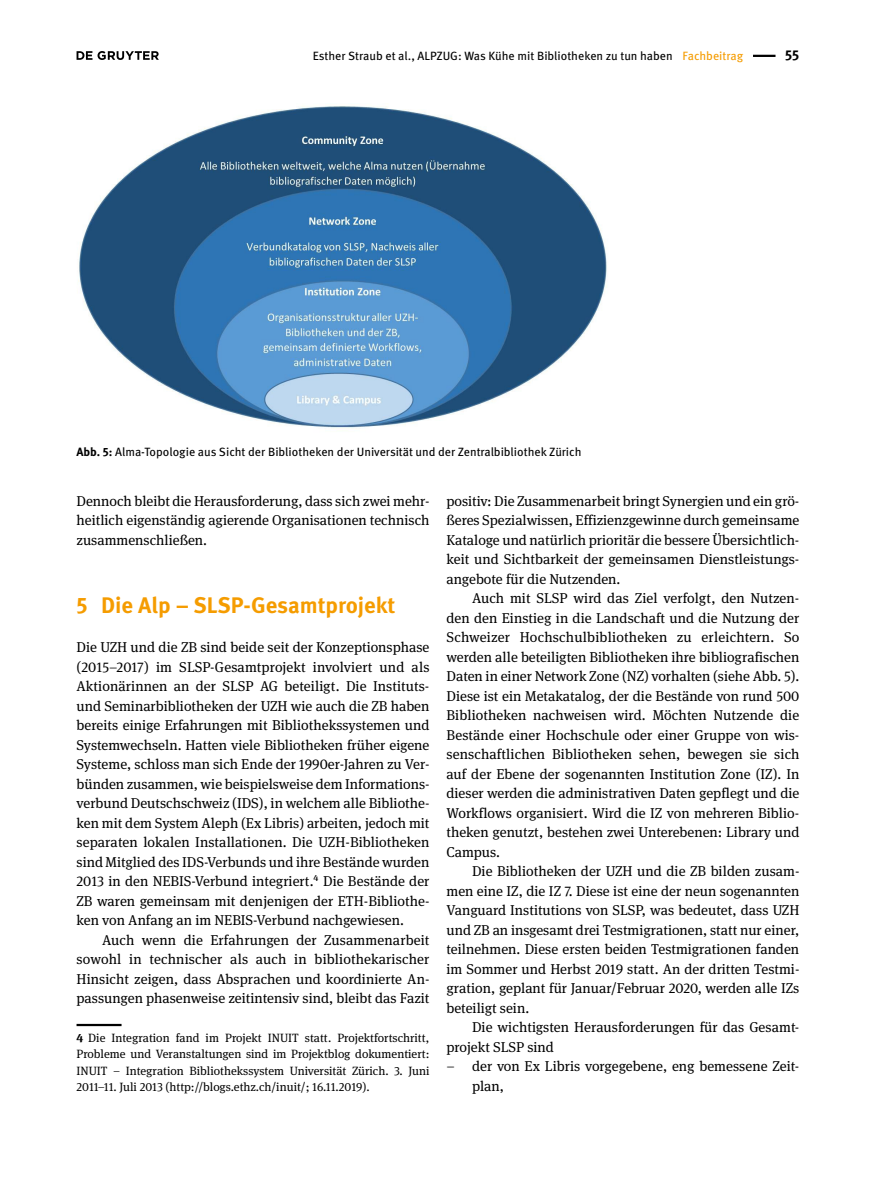
<style>
.page{position:relative;width:893px;height:1191px;background:#fff}
.page>*{position:absolute;margin:0;border:0;box-sizing:border-box;transform-origin:0 0}
.t1{font:700 22.5px "DG Meta Science";color:#f59c00}
.t2{font:14.25px/19.5px "DG Meta Serif Science";color:#000;text-align:justify}
.t3{font:700 14.25px "DG Meta Science";color:#000}
.t4{font:12px/16.5px "DG Meta Serif Science";color:#000;text-align:justify}
.t5{font:12px "DG Meta Science";color:#000}
.s1{color:#f59c00}
.s2{font-weight:700}
</style>
<div class="page">
<svg style="left:77px;top:51px;width:82px;height:9px"></svg>
<hr style="left:753px;top:55px;width:22px;height:2px;background:#000">
<hr style="left:77px;top:1024px;width:45px;height:2px;background:#000">
<img style="left:78px;top:106px;width:529px;height:323px">
<p class="t5" style="left:313px;top:47px;width:432px">Esther Straub et al., ALPZUG: Was Kühe mit Bibliotheken zu tun haben <span class="s1">Fachbeitrag</span></p>
<p class="t3" style="left:785px;top:44px;width:16px">55</p>
<p class="t5" style="left:77px;top:443px;width:506px"><span class="s2">Abb. 5:</span> Alma-Topologie aus Sicht der Bibliotheken der Universität und der Zentralbibliothek Zürich</p>
<p class="t2" style="left:77px;top:491px;width:354px">Dennoch bleibt die Herausforderung, dass sich zwei mehr&shy;heitlich eigenständig agierende Organisationen technisch zusammenschließen.</p>
<h1 class="t1" style="left:77px;top:587px;width:320px">5 Die Alp – SLSP-Gesamtprojekt</h1>
<p class="t2" style="left:77px;top:637px;width:355px">Die UZH und die ZB sind beide seit der Konzeptionsphase (2015–2017) im SLSP-Gesamtprojekt involviert und als Aktionärinnen an der SLSP AG beteiligt. Die Instituts&shy;und Seminarbibliotheken der UZH wie auch die ZB haben bereits einige Erfahrungen mit Bibliothekssystemen und Systemwechseln. Hatten viele Bibliotheken früher eigene Systeme, schloss man sich Ende der 1990er-Jahren zu Ver&shy;bünden zusammen, wie beispielsweise dem Informations&shy;verbund Deutschschweiz (IDS), in welchem alle Bibliothe&shy;ken mit dem System Aleph (Ex Libris) arbeiten, jedoch mit separaten lokalen Installationen. Die UZH-Bibliotheken sind Mitglied des IDS-Verbunds und ihre Bestände wurden 2013 in den NEBIS-Verbund integriert.4 Die Bestände der ZB waren gemeinsam mit denjenigen der ETH-Bibliothe&shy;ken von Anfang an im NEBIS-Verbund nachgewiesen.</p>
<p class="t2" style="left:77px;top:929px;width:355px;text-indent:26px">Auch wenn die Erfahrungen der Zusammenarbeit sowohl in technischer als auch in bibliothekarischer Hinsicht zeigen, dass Absprachen und koordinierte An&shy;passungen phasenweise zeitintensiv sind, bleibt das Fazit</p>
<p class="t4" style="left:77px;top:1028px;width:354px"><span class="s2">4</span> Die Integration fand im Projekt INUIT statt. Projektfortschritt, Probleme und Veranstaltungen sind im Projektblog dokumentiert:<br>INUIT – Integration Bibliothekssystem Universität Zürich. 3. Juni 2011–11. Juli 2013 (http://blogs.ethz.ch/inuit/; 16.11.2019).</p>
<p class="t2" style="left:446px;top:491px;width:354px">positiv: Die Zusammenarbeit bringt Synergien und ein grö&shy;ßeres Spezialwissen, Effizienzgewinne durch gemeinsame Kataloge und natürlich prioritär die bessere Übersichtlich&shy;keit und Sichtbarkeit der gemeinsamen Dienstleistungs&shy;angebote für die Nutzenden.</p>
<p class="t2" style="left:446px;top:588px;width:355px;text-indent:26px">Auch mit SLSP wird das Ziel verfolgt, den Nutzen&shy;den den Einstieg in die Landschaft und die Nutzung der Schweizer Hochschulbibliotheken zu erleichtern. So werden alle beteiligten Bibliotheken ihre bibliografischen Daten in einer Network Zone (NZ) vorhalten (siehe Abb. 5).<br>Diese ist ein Metakatalog, der die Bestände von rund 500<br>Bibliotheken nachweisen wird. Möchten Nutzende die Bestände einer Hochschule oder einer Gruppe von wis&shy;senschaftlichen Bibliotheken sehen, bewegen sie sich auf der Ebene der sogenannten Institution Zone (IZ). In dieser werden die administrativen Daten gepflegt und die Workflows organisiert. Wird die IZ von mehreren Biblio&shy;theken genutzt, bestehen zwei Unterebenen: Library und Campus.</p>
<p class="t2" style="left:446px;top:861px;width:355px;text-indent:26px">Die Bibliotheken der UZH und die ZB bilden zusam&shy;men eine IZ, die IZ 7. Diese ist eine der neun sogenannten Vanguard Institutions von SLSP, was bedeutet, dass UZH und ZB an insgesamt drei Testmigrationen, statt nur einer, teilnehmen. Diese ersten beiden Testmigrationen fanden im Sommer und Herbst 2019 statt. An der dritten Testmi&shy;gration, geplant für Januar/Februar 2020, werden alle IZs beteiligt sein.</p>
<p class="t2" style="left:446px;top:1017px;width:354px;text-indent:26px">Die wichtigsten Herausforderungen für das Gesamt&shy;projekt SLSP sind</p>
<p class="t2" style="left:472px;top:1056px;width:329px;text-indent:-26px">– der von Ex Libris vorgegebene, eng bemessene Zeit&shy;plan,</p>
</div>
